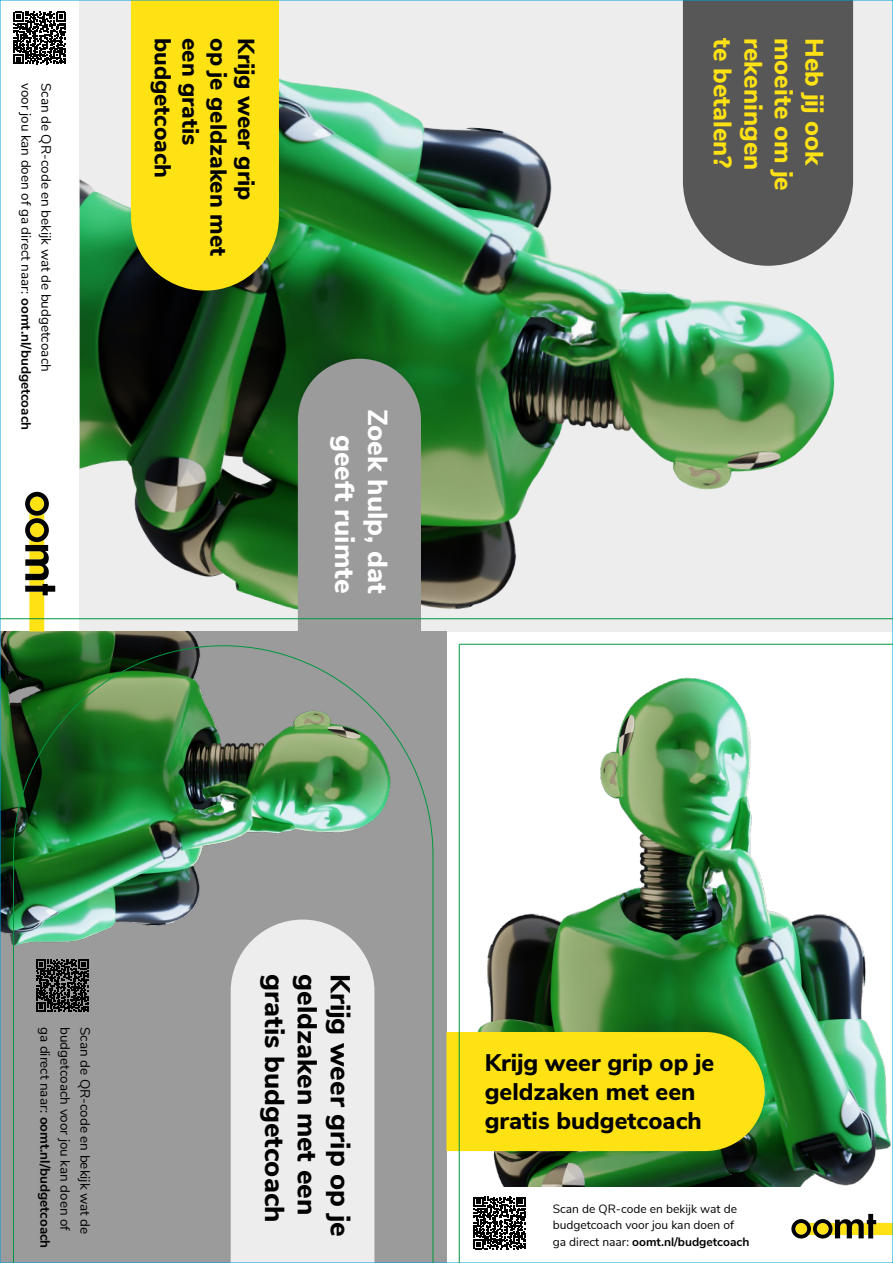
<style>
.page{position:relative;width:893px;height:1263px;background:#fff}
.page>*{position:absolute;margin:0;border:0;box-sizing:border-box;transform-origin:0 0}
.t1{font:800 27.6px/33.2px "Nunito Sans";color:#fff;text-align:right}
.t2{font:800 27.45px "Nunito Sans";color:#000}
.t3{font:800 25.35px "Nunito Sans";color:#fee214}
.t4{font:800 24px/28.8px "Nunito Sans";color:#000}
.t5{font:800 23.1px "Nunito Sans";color:#000}
.t6{font:13.5px "Nunito Sans";color:#000}
.t7{font:700 13.5px "Nunito Sans";color:#000}
.t8{font:12px/16.5px "Nunito Sans";color:#000}
.s1{font-weight:700}
.s2{font-weight:400}
</style>
<div class="page">
<img style="left:80px;top:2px;width:811px;height:629px">
<div style="left:298px;top:359px;width:123px;height:272px;background:#9c9b9b"></div>
<div style="left:0;top:631px;width:446px;height:632px;background:#9c9b9b"></div>
<img style="left:462px;top:631px;width:429px;height:555px">
<img style="left:2px;top:632px;width:196px;height:313px">
<svg style="left:791px;top:1214px;width:100px;height:24px"></svg>
<svg style="left:25px;top:492px;width:30px;height:139px"></svg>
<div style="left:446px;top:1032px;width:319px;height:119px;background:#fee214"></div>
<div style="left:131px;top:2px;width:148px;height:289px;background:#fee214"></div>
<svg style="left:683px;top:2px;width:170px;height:264px;fill:#585758"></svg>
<svg style="left:13px;top:12px;width:53px;height:52px"></svg>
<svg style="left:473px;top:1197px;width:53px;height:52px"></svg>
<hr style="left:0;top:618px;width:893px;height:1px;background:#009641">
<hr style="left:459px;top:644px;width:1px;height:619px;background:#009641">
<svg style="left:13px;top:645px;width:421px;height:618px"></svg>
<hr style="left:459px;top:644px;width:434px;height:1px;background:#009641">
<p class="t6" style="left:36px;top:83px;width:349px;rotate:90deg">voor jou kan doen of ga direct naar: <span class="s1">oomt.nl/budgetcoach</span></p>
<p class="t6" style="left:56px;top:83px;width:290px;rotate:90deg">Scan de QR-code en bekijk wat de budgetcoach</p>
<p class="t5" style="left:180px;top:38px;width:142px;rotate:90deg">budgetcoach</p>
<p class="t5" style="left:208px;top:38px;width:109px;rotate:90deg">een gratis</p>
<p class="t5" style="left:235px;top:38px;width:219px;rotate:90deg">op je geldzaken met</p>
<p class="t5" style="left:263px;top:38px;width:164px;rotate:90deg">Krijg weer grip</p>
<p class="t3" style="left:741px;top:38px;width:132px;rotate:90deg">te betalen?</p>
<p class="t3" style="left:772px;top:38px;width:134px;rotate:90deg">rekeningen</p>
<p class="t3" style="left:802px;top:38px;width:155px;rotate:90deg">moeite om je</p>
<p class="t3" style="left:833px;top:38px;width:129px;rotate:90deg">Heb jij ook</p>
<p class="t1" style="left:396px;top:409px;width:186px;rotate:90deg">Zoek hulp, dat geeft ruimte</p>
<p class="t7" style="left:55px;top:1027px;width:223px;rotate:90deg"><span class="s2">ga direct naar:</span> oomt.nl/budgetcoach</p>
<p class="t6" style="left:75px;top:1027px;width:206px;rotate:90deg">budgetcoach voor jou kan doen of</p>
<p class="t6" style="left:95px;top:1027px;width:209px;rotate:90deg">Scan de QR-code en bekijk wat de</p>
<p class="t2" style="left:295px;top:974px;width:250px;rotate:90deg">gratis budgetcoach</p>
<p class="t2" style="left:328px;top:974px;width:243px;rotate:90deg">geldzaken met een</p>
<p class="t2" style="left:361px;top:974px;width:264px;rotate:90deg">Krijg weer grip op je</p>
<p class="t4" style="left:485px;top:1047px;width:231px">Krijg weer grip op je geldzaken met een gratis budgetcoach</p>
<p class="t8" style="left:553px;top:1199px;width:186px">Scan de QR-code en bekijk wat de</p>
<p class="t8" style="left:553px;top:1216px;width:198px">budgetcoach voor jou kan doen of ga direct naar: <span class="s1">oomt.nl/budgetcoach</span></p>
</div>
